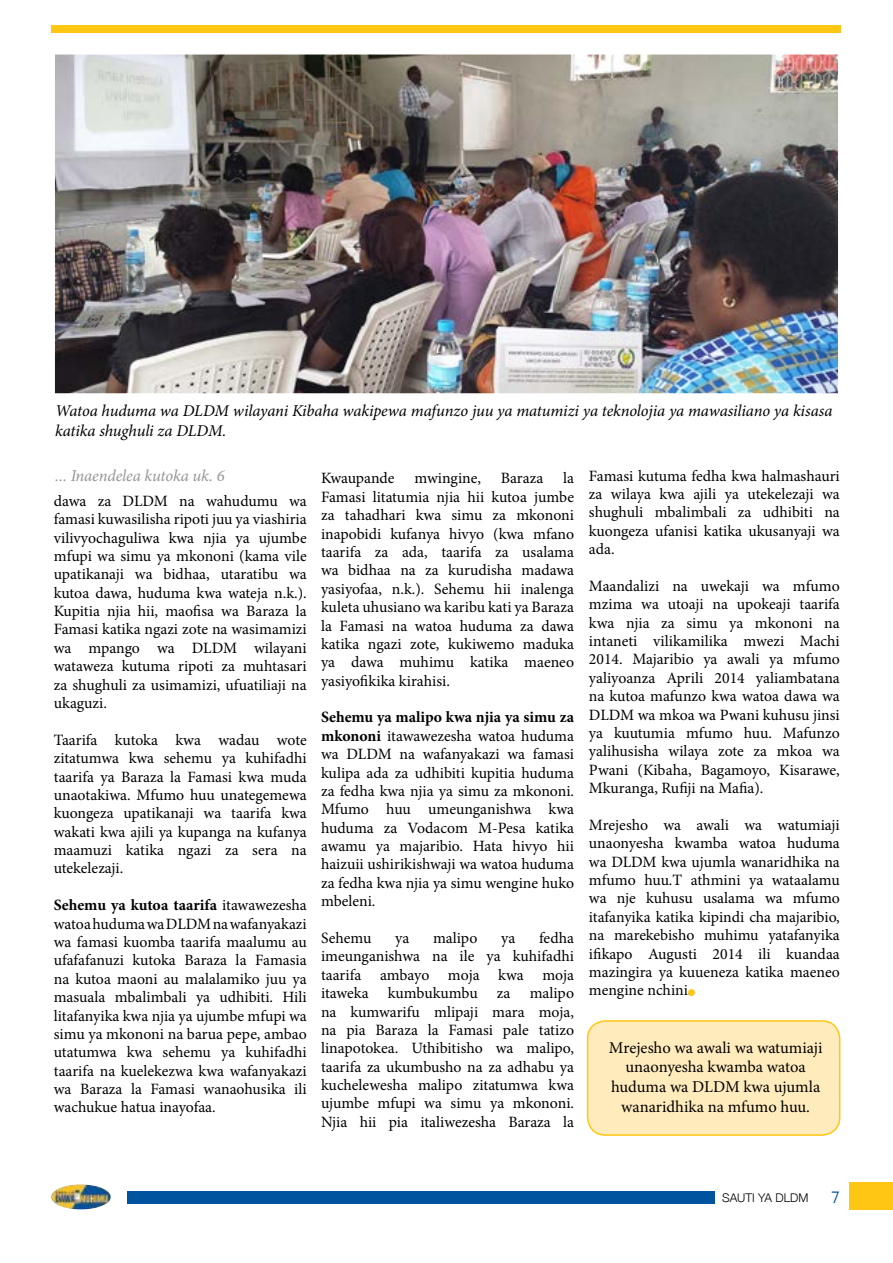
<style>
.page{position:relative;width:893px;height:1263px;background:#fff}
.page>*{position:absolute;margin:0;border:0;box-sizing:border-box;transform-origin:0 0}
.t1{font:18px "Kabel";color:#00539e}
.t2{font:italic 16.5px/19.8px "Minion Pro";letter-spacing:-.005em;color:#000}
.t3{font:16.5px/19.8px "Minion Pro";color:#000;text-align:center}
.t4{font:italic 16.5px "Minion Pro";letter-spacing:-.005em;color:#939598}
.t5{font:15.75px/18.5px "Minion Pro";color:#000;text-align:justify}
.t6{font:300 12px "Helvetica Neue";color:#000}
.s1{font-weight:700}
</style>
<div class="page">
<img style="left:51px;top:1184px;width:60px;height:25px">
<div style="left:51px;top:25px;width:789px;height:8px;background:#ffc713"></div>
<div style="left:849px;top:1182px;width:44px;height:27px;background:#ffc713"></div>
<div style="left:127px;top:1191px;width:587px;height:13px;background:#00539e"></div>
<img style="left:56px;top:56px;width:781px;height:336px">
<div style="left:53px;top:53px;width:787px;height:342px;border:2px solid #fff"></div>
<div style="left:588px;top:1021px;width:252px;height:114px;background:#ffebbc;border-radius:18px"></div>
<div style="left:587px;top:1020px;width:253px;height:116px;border:2px solid #ffc713;border-radius:18px"></div>
<div style="left:688px;top:989px;width:7px;height:7px;background:#ffc713;border-radius:50%"></div>
<p class="t2" style="left:55px;top:401px;width:779px">Watoa huduma wa DLDM wilayani Kibaha wakipewa mafunzo juu ya matumizi ya teknolojia ya mawasiliano ya kisasa katika shughuli za DLDM.</p>
<p class="t4" style="left:55px;top:465px;width:171px">... Inaendelea kutoka uk. 6</p>
<p class="t5" style="left:54px;top:492px;width:255px">dawa za DLDM na wahudumu wa famasi kuwasilisha ripoti juu ya viashiria vilivyochaguliwa kwa njia ya ujumbe mfupi wa simu ya mkononi (kama vile upatikanaji wa bidhaa, utaratibu wa kutoa dawa, huduma kwa wateja n.k.).<br>Kupitia njia hii, maofisa wa Baraza la Famasi katika ngazi zote na wasimamizi wa mpango wa DLDM wilayani wataweza kutuma ripoti za muhtasari za shughuli za usimamizi, ufuatiliaji na ukaguzi.</p>
<p class="t5" style="left:54px;top:731px;width:255px">Taarifa kutoka kwa wadau wote zitatumwa kwa sehemu ya kuhifadhi taarifa ya Baraza la Famasi kwa muda unaotakiwa. Mfumo huu unategemewa kuongeza upatikanaji wa taarifa kwa wakati kwa ajili ya kupanga na kufanya maamuzi katika ngazi za sera na utekelezaji.</p>
<p class="t5" style="left:54px;top:896px;width:255px"><span class="s1">Sehemu ya kutoa taarifa</span> itawawezesha watoa huduma wa DLDM na wafanyakazi wa famasi kuomba taarifa maalumu au ufafafanuzi kutoka Baraza la Famasia na kutoa maoni au malalamiko juu ya masuala mbalimbali ya udhibiti. Hili litafanyika kwa njia ya ujumbe mfupi wa simu ya mkononi na barua pepe, ambao utatumwa kwa sehemu ya kuhifadhi taarifa na kuelekezwa kwa wafanyakazi wa Baraza la Famasi wanaohusika ili wachukue hatua inayofaa.</p>
<p class="t5" style="left:321px;top:469px;width:255px;text-indent:242px">la Famasi litatumia njia hii kutoa jumbe za tahadhari kwa simu za mkononi inapobidi kufanya hivyo (kwa mfano taarifa za ada, taarifa za usalama wa bidhaa na za kurudisha madawa yasiyofaa, n.k.). Sehemu hii inalenga kuleta uhusiano wa karibu kati ya Baraza la Famasi na watoa huduma za dawa katika ngazi zote, kukiwemo maduka ya dawa muhimu katika maeneo yasiyofikika kirahisi.</p>
<p class="t5" style="left:321px;top:708px;width:255px"><span class="s1">Sehemu ya malipo kwa njia ya simu za mkononi</span> itawawezesha watoa huduma wa DLDM na wafanyakazi wa famasi kulipa ada za udhibiti kupitia huduma za fedha kwa njia ya simu za mkononi.<br>Mfumo huu umeunganishwa kwa huduma za Vodacom M-Pesa katika awamu ya majaribio. Hata hivyo hii haizuii ushirikishwaji wa watoa huduma za fedha kwa njia ya simu wengine huko mbeleni.</p>
<p class="t5" style="left:321px;top:929px;width:52px">Sehemu</p>
<p class="t5" style="left:395px;top:929px;width:16px">ya</p>
<p class="t5" style="left:433px;top:929px;width:46px">malipo</p>
<p class="t5" style="left:501px;top:929px;width:16px">ya</p>
<p class="t5" style="left:321px;top:469px;width:75px">Kwaupande</p>
<p class="t5" style="left:414px;top:469px;width:68px">mwingine,</p>
<p class="t5" style="left:501px;top:469px;width:44px">Baraza</p>
<p class="t5" style="left:321px;top:929px;width:255px;text-indent:218px">fedha imeunganishwa na ile ya kuhifadhi taarifa ambayo moja kwa moja itaweka kumbukumbu za malipo na kumwarifu mlipaji mara moja, na pia Baraza la Famasi pale tatizo linapotokea. Uthibitisho wa malipo, taarifa za ukumbusho na za adhabu ya kuchelewesha malipo zitatumwa kwa ujumbe mfupi wa simu ya mkononi.<br>Njia hii pia italiwezesha Baraza la</p>
<p class="t5" style="left:589px;top:466px;width:252px">Famasi kutuma fedha kwa halmashauri za wilaya kwa ajili ya utekelezaji wa shughuli mbalimbali za udhibiti na kuongeza ufanisi katika ukusanyaji wa ada.</p>
<p class="t5" style="left:589px;top:577px;width:252px">Maandalizi na uwekaji wa mfumo mzima wa utoaji na upokeaji taarifa kwa njia za simu ya mkononi na intaneti vilikamilika mwezi Machi 2014. Majaribio ya awali ya mfumo yaliyoanza Aprili 2014 yaliambatana na kutoa mafunzo kwa watoa dawa wa DLDM wa mkoa wa Pwani kuhusu jinsi ya kuutumia mfumo huu. Mafunzo yalihusisha wilaya zote za mkoa wa Pwani (Kibaha, Bagamoyo, Kisarawe, Mkuranga, Rufiji na Mafia).</p>
<p class="t5" style="left:589px;top:816px;width:252px">Mrejesho wa awali wa watumiaji unaonyesha kwamba watoa huduma wa DLDM kwa ujumla wanaridhika na mfumo huu.T athmini ya wataalamu wa nje kuhusu usalama wa mfumo itafanyika katika kipindi cha majaribio, na marekebisho muhimu yatafanyika ifikapo Augusti 2014 ili kuandaa mazingira ya kuueneza katika maeneo mengine nchini.</p>
<p class="t3" style="left:609px;top:1037px;width:215px">Mrejesho wa awali wa watumiaji unaonyesha kwamba watoa huduma wa DLDM kwa ujumla wanaridhika na mfumo huu.</p>
<p class="t6" style="left:722px;top:1188px;width:88px">SAUTI YA DLDM</p>
<p class="t1" style="left:831px;top:1186px;width:10px">7</p>
</div>
